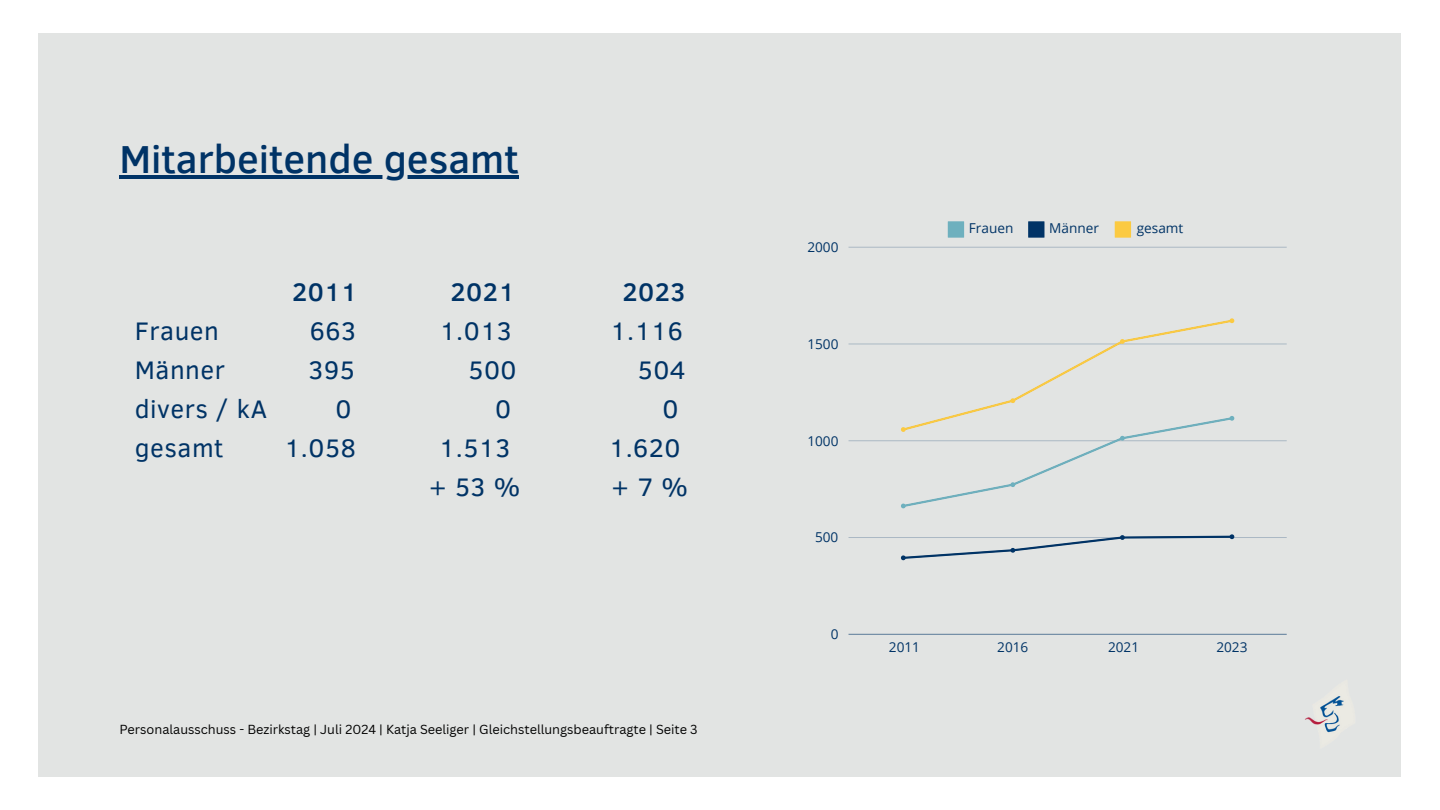
<style>
.page{position:relative;width:1440px;height:810px;background:#fff}
.page>*{position:absolute;margin:0;border:0;box-sizing:border-box;transform-origin:0 0}
.t1{font:500 40px "Clear Sans";color:#036}
.t2{font:26px "Clear Sans";letter-spacing:.02em;color:#036}
.t3{font:500 26px "Clear Sans";letter-spacing:.02em;color:#036}
.t4{font:13.6px "Open Sans";color:#036}
.t5{font:12.8px "Canva Sans";color:#000}
</style>
<div class="page">
<div style="left:38px;top:33px;width:1363px;height:744px;background:#e2e4e3"></div>
<svg style="left:948px;top:221px;width:16px;height:17px"></svg>
<svg style="left:1028px;top:221px;width:16px;height:17px"></svg>
<svg style="left:1115px;top:221px;width:16px;height:17px"></svg>
<hr style="left:849px;top:634px;width:438px;height:1px;background:#758fa7">
<hr style="left:849px;top:537px;width:438px;height:1px;background:#abb8c4">
<hr style="left:849px;top:441px;width:438px;height:1px;background:#d3d8db">
<hr style="left:849px;top:344px;width:438px;height:1px;background:#c7cfd4">
<hr style="left:849px;top:247px;width:438px;height:1px;background:#bac4cc">
<svg style="left:901px;top:534px;width:333px;height:26px"></svg>
<svg style="left:901px;top:318px;width:333px;height:191px"></svg>
<img style="left:1305px;top:696px;width:39px;height:37px">
<hr style="left:119px;top:175px;width:400px;height:4px;background:#036">
<h2 class="t1" style="left:119px;top:129px;width:401px">Mitarbeitende gesamt</h2>
<p class="t3" style="left:292px;top:273px;width:67px">2011</p>
<p class="t3" style="left:451px;top:273px;width:66px">2021</p>
<p class="t3" style="left:623px;top:273px;width:65px">2023</p>
<p class="t2" style="left:135px;top:312px;width:86px">Frauen</p>
<p class="t2" style="left:310px;top:312px;width:48px">663</p>
<p class="t2" style="left:440px;top:312px;width:74px">1.013</p>
<p class="t2" style="left:611px;top:312px;width:74px">1.116</p>
<p class="t2" style="left:135px;top:351px;width:92px">Männer</p>
<p class="t2" style="left:309px;top:351px;width:48px">395</p>
<p class="t2" style="left:468px;top:351px;width:50px">500</p>
<p class="t2" style="left:638px;top:351px;width:50px">504</p>
<p class="t2" style="left:135px;top:390px;width:134px">divers / kA</p>
<p class="t2" style="left:335px;top:390px;width:18px">0</p>
<p class="t2" style="left:495px;top:390px;width:18px">0</p>
<p class="t2" style="left:663px;top:390px;width:18px">0</p>
<p class="t2" style="left:135px;top:429px;width:90px">gesamt</p>
<p class="t2" style="left:284px;top:429px;width:73px">1.058</p>
<p class="t2" style="left:439px;top:429px;width:73px">1.513</p>
<p class="t2" style="left:609px;top:429px;width:73px">1.620</p>
<p class="t2" style="left:429px;top:468px;width:93px">+53%</p>
<p class="t2" style="left:611px;top:468px;width:78px">+7%</p>
<p class="t5" style="left:119px;top:720px;width:580px">Personalausschuss - Bezirkstag | Juli 2024 | Katja Seeliger | Gleichstellungsbeauftragte | Seite 3</p>
<p class="t4" style="left:807px;top:237px;width:33px">2000</p>
<p class="t4" style="left:807px;top:334px;width:33px">1500</p>
<p class="t4" style="left:807px;top:431px;width:33px">1000</p>
<p class="t4" style="left:815px;top:528px;width:25px">500</p>
<p class="t4" style="left:831px;top:625px;width:9px">0</p>
<p class="t4" style="left:969px;top:218px;width:46px">Frauen</p>
<p class="t4" style="left:1049px;top:218px;width:51px">Männer</p>
<p class="t4" style="left:1137px;top:218px;width:48px">gesamt</p>
<p class="t4" style="left:889px;top:637px;width:33px">2011</p>
<p class="t4" style="left:997px;top:637px;width:33px">2016</p>
<p class="t4" style="left:1108px;top:637px;width:33px">2021</p>
<p class="t4" style="left:1216px;top:637px;width:33px">2023</p>
</div>
